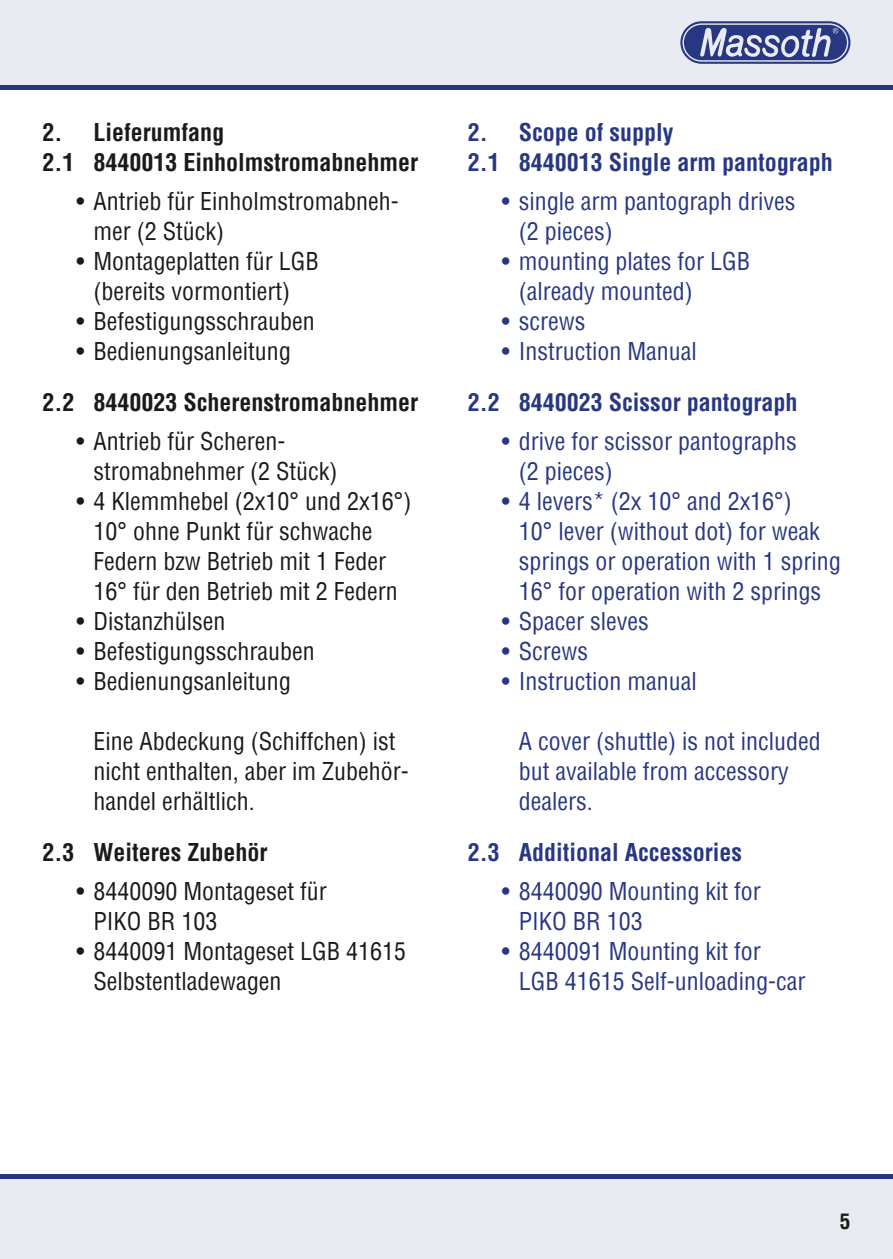
<style>
.page{position:relative;width:893px;height:1259px;background:#fff}
.page>*{position:absolute;margin:0;border:0;box-sizing:border-box;transform-origin:0 0}
.t1{font:condensed 24px/30px "Helvetica";color:#1a1a18}
.t2{font:condensed 24px/30px "Helvetica";color:#283782}
.t3{font:700 condensed 24px/30px "Helvetica";color:#283782}
.t4{font:700 condensed 24px/30px "Helvetica";color:#1a1a18}
.t5{font:700 condensed 21px "Helvetica";color:#1a1a18}
</style>
<div class="page">
<div style="left:0;top:1174px;width:893px;height:85px;background:#e9ebf2"></div>
<div style="left:0;top:0;width:893px;height:85px;background:#e9ebf2"></div>
<svg style="left:680px;top:21px;width:170px;height:43px"></svg>
<hr style="left:0;top:85px;width:893px;height:4px;background:#283782">
<hr style="left:0;top:1174px;width:893px;height:4px;background:#283782">
<p class="t4" style="left:43px;top:117px;width:377px">2. Lieferumfang<br>2.1 8440013 Einholmstromabnehmer</p>
<p class="t1" style="left:94px;top:186px;width:307px;text-indent:-17px">• Antrieb für Einholmstromabneh&shy;mer (2 Stück)</p>
<p class="t1" style="left:77px;top:246px;width:244px;text-align:center">• Montageplatten für LGB (bereits vormontiert)</p>
<p class="t1" style="left:77px;top:306px;width:240px">• Befestigungsschrauben</p>
<p class="t1" style="left:77px;top:336px;width:216px">• Bedienungsanleitung</p>
<p class="t4" style="left:43px;top:387px;width:377px">2.2 8440023 Scherenstromabnehmer</p>
<p class="t1" style="left:94px;top:426px;width:245px;text-indent:-17px">• Antrieb für Scheren&shy;stromabnehmer (2 Stück)</p>
<p class="t1" style="left:94px;top:486px;width:319px;text-indent:-17px">• 4 Klemmhebel (2x10° und 2x16°)<br>10° ohne Punkt für schwache<br>Federn bzw Betrieb mit 1 Feder<br>16° für den Betrieb mit 2 Federn</p>
<p class="t1" style="left:77px;top:606px;width:150px">• Distanzhülsen</p>
<p class="t1" style="left:77px;top:636px;width:240px">• Befestigungsschrauben</p>
<p class="t1" style="left:77px;top:666px;width:216px">• Bedienungsanleitung</p>
<p class="t1" style="left:94px;top:726px;width:317px">Eine Abdeckung (Schiffchen) ist nicht enthalten, aber im Zubehör&shy;handel erhältlich.</p>
<p class="t4" style="left:43px;top:837px;width:226px">2.3 Weiteres Zubehör</p>
<p class="t1" style="left:94px;top:876px;width:235px;text-indent:-17px">• 8440090 Montageset für<br>PIKO BR 103</p>
<p class="t1" style="left:94px;top:936px;width:314px;text-indent:-17px">• 8440091 Montageset LGB 41615<br>Selbstentladewagen</p>
<p class="t3" style="left:468px;top:117px;width:367px">2. Scope of supply<br>2.1 8440013 Single arm pantograph</p>
<p class="t2" style="left:519px;top:186px;width:278px;text-indent:-17px">• single arm pantograph drives (2 pieces)</p>
<p class="t2" style="left:519px;top:246px;width:233px;text-indent:-17px">• mounting plates for LGB (already mounted)</p>
<p class="t2" style="left:502px;top:306px;width:85px">• screws</p>
<p class="t2" style="left:502px;top:336px;width:196px">• Instruction Manual</p>
<p class="t3" style="left:468px;top:387px;width:331px">2.2 8440023 Scissor pantograph</p>
<p class="t2" style="left:519px;top:426px;width:279px;text-indent:-17px">• drive for scissor pantographs (2 pieces)</p>
<p class="t2" style="left:519px;top:486px;width:323px;text-indent:-17px">• 4 levers* (2x 10° and 2x16°)<br>10° lever (without dot) for weak springs or operation with 1 spring<br>16° for operation with 2 springs</p>
<p class="t2" style="left:502px;top:606px;width:148px">• Spacer sleves</p>
<p class="t2" style="left:502px;top:636px;width:88px">• Screws</p>
<p class="t2" style="left:502px;top:666px;width:196px">• Instruction manual</p>
<p class="t2" style="left:519px;top:726px;width:303px">A cover (shuttle) is not included but available from accessory dealers.</p>
<p class="t3" style="left:468px;top:837px;width:276px">2.3 Additional Accessories</p>
<p class="t2" style="left:519px;top:876px;width:243px;text-indent:-17px">• 8440090 Mounting kit for<br>PIKO BR 103</p>
<p class="t2" style="left:519px;top:936px;width:288px;text-indent:-17px">• 8440091 Mounting kit for<br>LGB 41615 Self-unloading-car</p>
<p class="t5" style="left:840px;top:1207px;width:12px">5</p>
</div>
